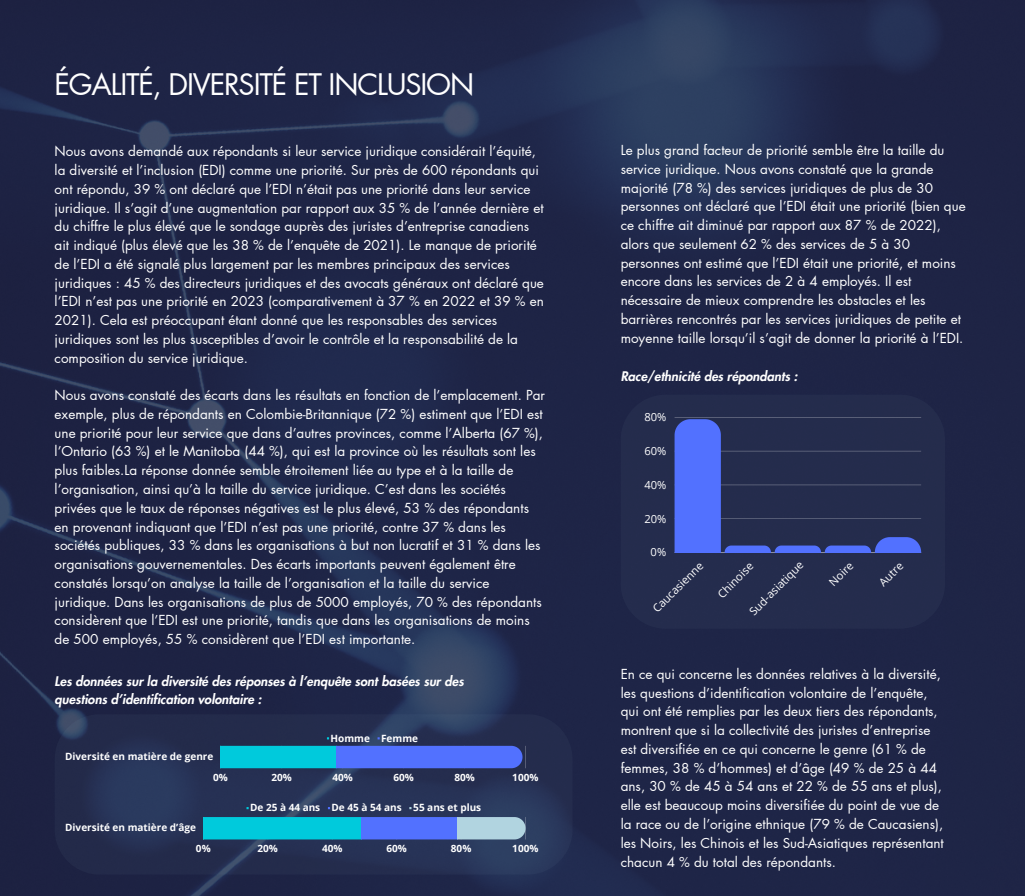
<style>
.page{position:relative;width:1025px;height:896px;background:#fff}
.page>*{position:absolute;margin:0;border:0;box-sizing:border-box;transform-origin:0 0}
.t1{font:29px "Futura LT Pro";letter-spacing:-.04em;color:#fff}
.t2{font:13.5px/18.8px "Futura LT Pro";color:#fff}
.t3{font:italic 800 13px/18px "Futura LT Pro";color:#fff}
.t4{font:11.2px "Open Sans";color:#fff}
.t5{font:700 10px "Open Sans";color:#fff}
</style>
<div class="page">
<img style="left:0;top:0;width:1024px;height:895px">
<div style="left:620px;top:394px;width:325px;height:234px;background:#242c4d;border-radius:45px"></div>
<hr style="left:674px;top:417px;width:247px;height:1px;background:#fff">
<hr style="left:674px;top:552px;width:247px;height:1px;background:#fff">
<svg style="left:674px;top:419px;width:247px;height:133px"></svg>
<svg style="left:55px;top:714px;width:517px;height:160px;background:#263254"></svg>
<svg style="left:220px;top:745px;width:306px;height:23px;background:#318de8"></svg>
<svg style="left:203px;top:817px;width:323px;height:22px;background:#3db0e5"></svg>
<h1 class="t1" style="left:55px;top:71px;width:421px">ÉGALITÉ, DIVERSITÉ ET INCLUSION</h1>
<p class="t2" style="left:55px;top:142px;width:491px">Nous avons demandé aux répondants si leur service juridique considérait l’équité, la diversité et l’inclusion (EDI) comme une priorité. Sur près de 600 répondants qui ont répondu, 39 % ont déclaré que l’EDI n’était pas une priorité dans leur service juridique. Il s’agit d’une augmentation par rapport aux 35 % de l’année dernière et du chiffre le plus élevé que le sondage auprès des juristes d’entreprise canadiens ait indiqué (plus élevé que les 38 % de l’enquête de 2021). Le manque de priorité de l’EDI a été signalé plus largement par les membres principaux des services juridiques : 45 % des directeurs juridiques et des avocats généraux ont déclaré que l’EDI n’est pas une priorité en 2023 (comparativement à 37 % en 2022 et 39 % en 2021). Cela est préoccupant étant donné que les responsables des services juridiques sont les plus susceptibles d’avoir le contrôle et la responsabilité de la composition du service juridique.</p>
<p class="t2" style="left:55px;top:386px;width:492px">Nous avons constaté des écarts dans les résultats en fonction de l’emplacement. Par exemple, plus de répondants en Colombie-Britannique (72 %) estiment que l’EDI est une priorité pour leur service que dans d’autres provinces, comme l’Alberta (67 %), l’Ontario (63 %) et le Manitoba (44 %), qui est la province où les résultats sont les plus faibles.La réponse donnée semble étroitement liée au type et à la taille de l’organisation, ainsi qu’à la taille du service juridique. C’est dans les sociétés privées que le taux de réponses négatives est le plus élevé, 53 % des répondants en provenant indiquant que l’EDI n’est pas une priorité, contre 37 % dans les sociétés publiques, 33 % dans les organisations à but non lucratif et 31 % dans les organisations gouvernementales. Des écarts importants peuvent également être constatés lorsqu’on analyse la taille de l’organisation et la taille du service juridique. Dans les organisations de plus de 5000 employés, 70 % des répondants considèrent que l’EDI est une priorité, tandis que dans les organisations de moins de 500 employés, 55 % considèrent que l’EDI est importante.</p>
<p class="t3" style="left:55px;top:673px;width:410px">Les données sur la diversité des réponses à l’enquête sont basées sur des questions d’identification volontaire :</p>
<p class="t5" style="left:330px;top:731px;width:89px">Homme Femme</p>
<p class="t5" style="left:213px;top:770px;width:16px">0%</p>
<p class="t5" style="left:271px;top:770px;width:22px">20%</p>
<p class="t5" style="left:332px;top:770px;width:22px">40%</p>
<p class="t5" style="left:393px;top:770px;width:22px">60%</p>
<p class="t5" style="left:454px;top:770px;width:22px">80%</p>
<p class="t5" style="left:512px;top:770px;width:28px">100%</p>
<p class="t5" style="left:65px;top:749px;width:150px">Diversité en matière de genre</p>
<p class="t5" style="left:65px;top:820px;width:132px">Diversité en matière d’âge</p>
<p class="t5" style="left:250px;top:800px;width:233px">De 25 à 44 ans De 45 à 54 ans 55 ans et plus</p>
<p class="t5" style="left:196px;top:841px;width:16px">0%</p>
<p class="t5" style="left:257px;top:841px;width:22px">20%</p>
<p class="t5" style="left:322px;top:841px;width:22px">40%</p>
<p class="t5" style="left:386px;top:841px;width:22px">60%</p>
<p class="t5" style="left:451px;top:841px;width:22px">80%</p>
<p class="t5" style="left:512px;top:841px;width:28px">100%</p>
<p class="t2" style="left:620px;top:141px;width:346px">Le plus grand facteur de priorité semble être la taille du service juridique. Nous avons constaté que la grande majorité (78 %) des services juridiques de plus de 30 personnes ont déclaré que l’EDI était une priorité (bien que ce chiffre ait diminué par rapport aux 87 % de 2022), alors que seulement 62 % des services de 5 à 30 personnes ont estimé que l’EDI était une priorité, et moins encore dans les services de 2 à 4 employés. Il est nécessaire de mieux comprendre les obstacles et les barrières rencontrés par les services juridiques de petite et moyenne taille lorsqu’il s’agit de donner la priorité à l’EDI.</p>
<p class="t3" style="left:620px;top:367px;width:178px">Race/ethnicité des répondants :</p>
<p class="t4" style="left:644px;top:409px;width:23px">80%</p>
<p class="t4" style="left:644px;top:443px;width:23px">60%</p>
<p class="t4" style="left:644px;top:477px;width:23px">40%</p>
<p class="t4" style="left:644px;top:510px;width:23px">20%</p>
<p class="t4" style="left:650px;top:544px;width:17px">0%</p>
<p class="t4" style="left:745px;top:607px;width:72px;rotate:-45deg">Sud-asiatique</p>
<p class="t4" style="left:825px;top:578px;width:30px;rotate:-45deg">Noire</p>
<p class="t4" style="left:875px;top:578px;width:30px;rotate:-45deg">Autre</p>
<p class="t4" style="left:649px;top:605px;width:68px;rotate:-45deg">Caucasienne</p>
<p class="t4" style="left:714px;top:590px;width:46px;rotate:-45deg">Chinoise</p>
<p class="t2" style="left:620px;top:665px;width:324px">En ce qui concerne les données relatives à la diversité, les questions d’identification volontaire de l’enquête, qui ont été remplies par les deux tiers des répondants, montrent que si la collectivité des juristes d’entreprise est diversifiée en ce qui concerne le genre (61 % de femmes, 38 % d’hommes) et d’âge (49 % de 25 à 44 ans, 30 % de 45 à 54 ans et 22 % de 55 ans et plus), elle est beaucoup moins diversifiée du point de vue de la race ou de l’origine ethnique (79 % de Caucasiens), les Noirs, les Chinois et les Sud-Asiatiques représentant chacun 4 % du total des répondants.</p>
</div>
